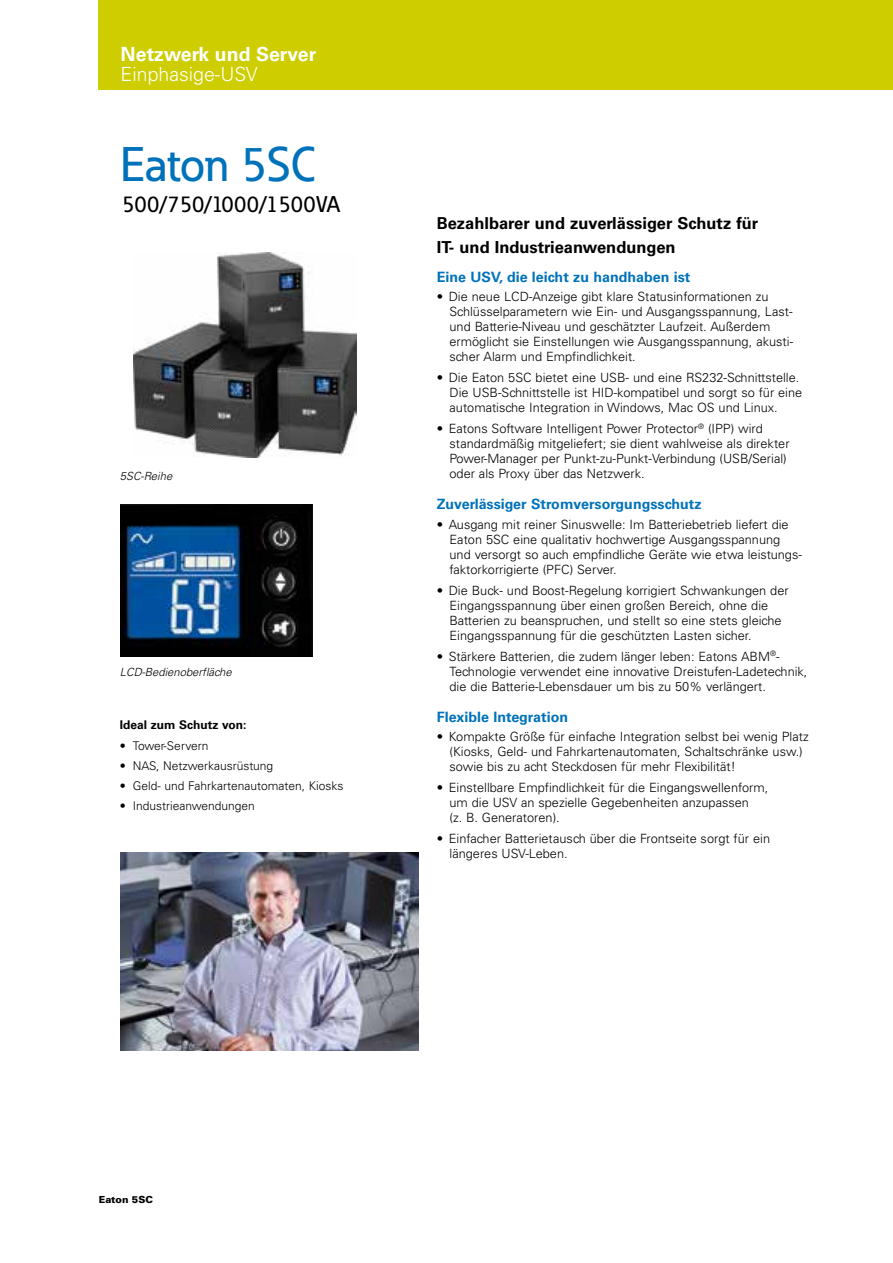
<style>
.page{position:relative;width:893px;height:1263px;background:#fff}
.page>*{position:absolute;margin:0;border:0;box-sizing:border-box;transform-origin:0 0}
.t1{font:500 48px "Eaton";letter-spacing:-.005em;color:#0072ba}
.t2{font:500 22.5px "Eaton";color:#000}
.t3{font:700 19.5px "Univers";color:#fff}
.t4{font:300 19.5px "Univers";color:#fff}
.t5{font:700 16.5px/24px "Univers LT";color:#000}
.t6{font:700 14.25px "Univers LT";color:#0072ba}
.t7{font:300 12.75px/15px "Univers LT";color:#000}
.t8{font:300 12px "Univers LT";color:#000}
.t9{font:700 12px "Univers LT";color:#000}
.t10{font:italic 300 11.25px "Univers";color:#000}
.t11{font:900 9.75px "Univers";color:#000}
</style>
<div class="page">
<img style="left:120px;top:505px;width:193px;height:152px">
<img style="left:120px;top:852px;width:299px;height:199px">
<img style="left:134px;top:253px;width:223px;height:205px">
<div style="left:99px;top:0;width:794px;height:89px;background:#cdcd00"></div>
<h3 class="t3" style="left:121px;top:43px;width:197px">Netzwerk und Server</h3>
<h3 class="t4" style="left:121px;top:62px;width:139px">Einphasige-USV</h3>
<h1 class="t1" style="left:120px;top:135px;width:197px">Eaton 5SC</h1>
<h2 class="t2" style="left:122px;top:190px;width:219px">500/750/1000/1500VA</h2>
<p class="t10" style="left:120px;top:470px;width:54px">5SC-Reihe</p>
<p class="t10" style="left:120px;top:665px;width:113px">LCD-Bedienoberfläche</p>
<p class="t9" style="left:120px;top:718px;width:128px">Ideal zum Schutz von:</p>
<p class="t8" style="left:120px;top:738px;width:90px">• Tower-Servern</p>
<p class="t8" style="left:120px;top:758px;width:155px">• NAS, Netzwerkausrüstung</p>
<p class="t8" style="left:120px;top:778px;width:225px">• Geld- und Fahrkartenautomaten, Kiosks</p>
<p class="t8" style="left:120px;top:798px;width:136px">• Industrieanwendungen</p>
<p class="t5" style="left:437px;top:211px;width:323px">Bezahlbarer und zuverlässiger Schutz für<br>IT- und Industrieanwendungen</p>
<p class="t6" style="left:437px;top:269px;width:255px">Eine USV, die leicht zu handhaben ist</p>
<p class="t7" style="left:449px;top:289px;width:345px;text-indent:-13px">• Die neue LCD-Anzeige gibt klare Statusinformationen zu Schlüsselparametern wie Ein- und Ausgangsspannung, Last&shy;und Batterie-Niveau und geschätzter Laufzeit. Außerdem ermöglicht sie Einstellungen wie Ausgangsspannung, akusti&shy;scher Alarm und Empfindlichkeit.</p>
<p class="t7" style="left:449px;top:370px;width:354px;text-indent:-13px">• Die Eaton 5SC bietet eine USB- und eine RS232-Schnittstelle.<br>Die USB-Schnittstelle ist HID-kompatibel und sorgt so für eine automatische Integration in Windows, Mac OS und Linux.</p>
<p class="t7" style="left:450px;top:421px;width:342px;text-indent:-13px">• Eatons Software Intelligent Power Protector<sup>®</sup> (IPP) wird standardmäßig mitgeliefert; sie dient wahlweise als direkter Power-Manager per Punkt-zu-Punkt-Verbindung (USB/Serial) oder als Proxy über das Netzwerk.</p>
<p class="t6" style="left:437px;top:496px;width:266px">Zuverlässiger Stromversorgungsschutz</p>
<p class="t7" style="left:449px;top:517px;width:354px;text-indent:-13px">• Ausgang mit reiner Sinuswelle: Im Batteriebetrieb liefert die Eaton 5SC eine qualitativ hochwertige Ausgangsspannung und versorgt so auch empfindliche Geräte wie etwa leistungs&shy;faktorkorrigierte (PFC) Server.</p>
<p class="t7" style="left:449px;top:582px;width:341px;text-indent:-13px">• Die Buck- und Boost-Regelung korrigiert Schwankungen der Eingangsspannung über einen großen Bereich, ohne die Batterien zu beanspruchen, und stellt so eine stets gleiche Eingangsspannung für die geschützten Lasten sicher.</p>
<p class="t7" style="left:449px;top:648px;width:359px;text-indent:-13px">• Stärkere Batterien, die zudem länger leben: Eatons ABM<sup>®</sup>-<br>Technologie verwendet eine innovative Dreistufen-Ladetechnik, die die Batterie-Lebensdauer um bis zu 50% verlängert.</p>
<p class="t6" style="left:437px;top:708px;width:133px">Flexible Integration</p>
<p class="t7" style="left:449px;top:729px;width:361px;text-indent:-13px">• Kompakte Größe für einfache Integration selbst bei wenig Platz (Kiosks, Geld- und Fahrkartenautomaten, Schaltschränke usw.) sowie bis zu acht Steckdosen für mehr Flexibilität!</p>
<p class="t7" style="left:449px;top:780px;width:320px;text-indent:-13px">• Einstellbare Empfindlichkeit für die Eingangswellenform, um die USV an spezielle Gegebenheiten anzupassen<br>(z. B. Generatoren).</p>
<p class="t7" style="left:449px;top:831px;width:322px;text-indent:-13px">• Einfacher Batterietausch über die Frontseite sorgt für ein längeres USV-Leben.</p>
<p class="t11" style="left:99px;top:1194px;width:56px">Eaton 5SC</p>
</div>
